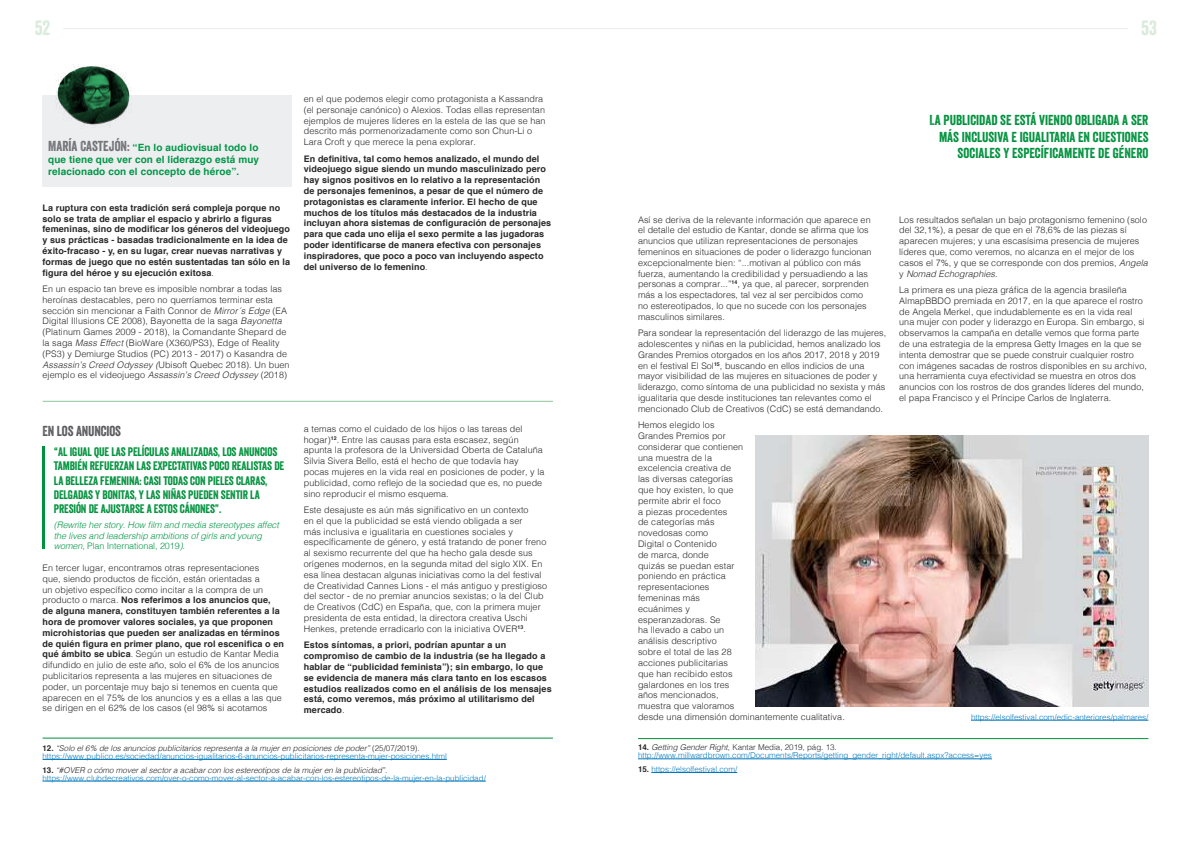
<style>
.page{position:relative;width:1191px;height:842px;background:#fff}
.page>*{position:absolute;margin:0;border:0;box-sizing:border-box;transform-origin:0 0}
.t1{font:20px "Veneer";color:#d8eada}
.t2{font:14px/16.8px "Veneer";color:#00913d;text-align:right}
.t3{font:14px "Veneer";letter-spacing:-.01em;color:#5b5b5f}
.t4{font:12px/14.4px "Veneer";letter-spacing:-.01em;color:#00913d}
.t5{font:700 10px/12px "Helvetica";letter-spacing:.01em;color:#009747;text-align:justify}
.t6{font:300 9px/10.8px "Helvetica";letter-spacing:.01em;color:#292727}
.t7{font:700 9px/10.8px "Helvetica";letter-spacing:.01em;color:#292727}
.t8{font:italic 300 9px/10.8px "Helvetica";letter-spacing:-.01em;color:#009747}
.t9{font:300 8px/8px "Helvetica";color:#0078bb}
.s1{font-family:"Veneer";font-weight:400;font-size:14px;color:#727277}
.s2{font-weight:300}
.s3{font-style:italic}
.s4{font-weight:700;color:#292727}
.s5{font-style:italic;color:#292727}
.s6{color:#292727}
.s7{font-style:normal}
.s8{font-weight:700}
</style>
<div class="page">
<hr style="left:63px;top:28px;width:1065px;height:1px;background:#edeef0">
<div style="left:43px;top:95px;width:249px;height:91px;background:#edeef0"></div>
<hr style="left:43px;top:446px;width:2px;height:103px;background:#00913d">
<hr style="left:43px;top:401px;width:510px;height:1px;background:#90c59a">
<hr style="left:43px;top:759px;width:404px;height:1px;background:#0078bb">
<hr style="left:43px;top:781px;width:443px;height:1px;background:#0078bb">
<hr style="left:43px;top:738px;width:510px;height:1px;background:#00913d">
<img style="left:55px;top:64px;width:76px;height:64px">
<svg style="left:57px;top:65px;width:73px;height:58px"></svg>
<img style="left:755px;top:435px;width:393px;height:271px">
<hr style="left:638px;top:759px;width:354px;height:1px;background:#0078bb">
<hr style="left:651px;top:772px;width:86px;height:1px;background:#0078bb">
<hr style="left:638px;top:738px;width:510px;height:1px;background:#00913d">
<hr style="left:971px;top:720px;width:177px;height:1px;background:#0078bb">
<h1 class="t1" style="left:35px;top:16px;width:17px">52</h1>
<h1 class="t1" style="left:1141px;top:16px;width:17px">53</h1>
<p class="t5" style="left:48px;top:141px;width:212px"><span class="s1">MARÍA CASTEJÓN:</span> “En lo audiovisual todo lo que tiene que ver con el liderazgo está muy relacionado con el concepto de héroe”.</p>
<p class="t7" style="left:43px;top:202px;width:249px">La ruptura con esta tradición será compleja porque no solo se trata de ampliar el espacio y abrirlo a figuras femeninas, sino de modificar los géneros del videojuego y sus prácticas - basadas tradicionalmente en la idea de éxito-fracaso - y, en su lugar, crear nuevas narrativas y formas de juego que no estén sustentadas tan sólo en la figura del héroe y su ejecución exitosa<span class="s2">.</span></p>
<p class="t6" style="left:43px;top:283px;width:248px">En un espacio tan breve es imposible nombrar a todas las heroínas destacables, pero no querríamos terminar esta sección sin mencionar a Faith Connor de <span class="s3">Mirror´s Edge</span> (EA Digital Illusions CE 2008), Bayonetta de la saga <span class="s3">Bayonetta </span>(Platinum Games 2009 - 2018), la Comandante Shepard de la saga <span class="s3">Mass Effect</span> (BioWare (X360/PS3), Edge of Reality (PS3) y Demiurge Studios (PC) 2013 - 2017) o Kasandra de <span class="s3">Assassin’s Creed Odyssey (</span>Ubisoft Quebec 2018). Un buen ejemplo es el videojuego <span class="s3">Assassin’s Creed Odyssey</span> (2018)</p>
<p class="t6" style="left:304px;top:93px;width:243px">en el que podemos elegir como protagonista a Kassandra (el personaje canónico) o Alexios. Todas ellas representan ejemplos de mujeres líderes en la estela de las que se han descrito más pormenorizadamente como son Chun-Li o Lara Croft y que merece la pena explorar.</p>
<p class="t7" style="left:304px;top:153px;width:249px">En definitiva, tal como hemos analizado, el mundo del videojuego sigue siendo un mundo masculinizado pero hay signos positivos en lo relativo a la representación de personajes femeninos, a pesar de que el número de protagonistas es claramente inferior. El hecho de que muchos de los títulos más destacados de la industria incluyan ahora sistemas de configuración de personajes para que cada uno elija el sexo permite a las jugadoras poder identificarse de manera efectiva con personajes inspiradores, que poco a poco van incluyendo aspecto del universo de lo femenino<span class="s2">.</span></p>
<p class="t6" style="left:304px;top:423px;width:242px">a temas como el cuidado de los hijos o las tareas del hogar)<sup>12</sup>. Entre las causas para esta escasez, según apunta la profesora de la Universidad Oberta de Cataluña Silvia Sivera Bello, está el hecho de que todavía hay pocas mujeres en la vida real en posiciones de poder, y la publicidad, como reflejo de la sociedad que es, no puede sino reproducir el mismo esquema.</p>
<p class="t6" style="left:304px;top:504px;width:245px">Este desajuste es aún más significativo en un contexto<br>en el que la publicidad se está viendo obligada a ser<br>más inclusiva e igualitaria en cuestiones sociales y específicamente de género, y está tratando de poner freno al sexismo recurrente del que ha hecho gala desde sus orígenes modernos, en la segunda mitad del siglo XIX. En esa línea destacan algunas iniciativas como la del festival de Creatividad Cannes Lions - el más antiguo y prestigioso del sector - de no premiar anuncios sexistas; o la del Club de Creativos (CdC) en España, que, con la primera mujer presidenta de esta entidad, la directora creativa Uschi Henkes, pretende erradicarlo con la iniciativa OVER<sup>13</sup>.</p>
<p class="t7" style="left:304px;top:640px;width:249px">Estos síntomas, a priori, podrían apuntar a un compromiso de cambio de la industria (se ha llegado a hablar de “publicidad feminista”); sin embargo, lo que se evidencia de manera más clara tanto en los escasos estudios realizados como en el análisis de los mensajes está, como veremos, más próximo al utilitarismo del mercado<span class="s2">.</span></p>
<p class="t9" style="left:43px;top:743px;width:406px"><span class="s4">12.</span> <span class="s5">“Solo el 6% de los anuncios publicitarios representa a la mujer en posiciones de poder”</span> <span class="s6">(25/07/2019). </span>https://www.publico.es/sociedad/anuncios-igualitarios-6-anuncios-publicitarios-representa-mujer-posiciones.html</p>
<p class="t9" style="left:43px;top:765px;width:445px"><span class="s4">13.</span> <span class="s5">“#OVER o cómo mover al sector a acabar con los estereotipos de la mujer en la publicidad”. </span>https://www.clubdecreativos.com/over-o-como-mover-al-sector-a-acabar-con-los-estereotipos-de-la-mujer-en-la-publicidad/</p>
<h2 class="t3" style="left:43px;top:422px;width:80px">EN LOS ANUNCIOS</h2>
<p class="t4" style="left:54px;top:444px;width:232px">“AL IGUAL QUE LAS PELÍCULAS ANALIZADAS, LOS ANUNCIOS TAMBIÉN REFUERZAN LAS EXPECTATIVAS POCO REALISTAS DE LA BELLEZA FEMENINA: CASI TODAS CON PIELES CLARAS, DELGADAS Y BONITAS, Y LAS NIÑAS PUEDEN SENTIR LA PRESIÓN DE AJUSTARSE A ESTOS CÁNONES”.</p>
<p class="t8" style="left:54px;top:519px;width:227px">(Rewrite her story. How film and media stereotypes affect the lives and leadership ambitions of girls and young women, <span class="s7">Plan International, 2019</span>).</p>
<p class="t6" style="left:43px;top:562px;width:243px">En tercer lugar, encontramos otras representaciones<br>que, siendo productos de ficción, están orientadas a<br>un objetivo específico como incitar a la compra de un producto o marca. <span class="s8">Nos referimos a los anuncios que,<br>de alguna manera, constituyen también referentes a la hora de promover valores sociales, ya que proponen microhistorias que pueden ser analizadas en términos de quién figura en primer plano, que rol escenifica o en qué ámbito se ubica</span>. Según un estudio de Kantar Media difundido en julio de este año, solo el 6% de los anuncios publicitarios representa a las mujeres en situaciones de poder, un porcentaje muy bajo si tenemos en cuenta que aparecen en el 75% de los anuncios y es a ellas a las que se dirigen en el 62% de los casos (el 98% si acotamos</p>
<h2 class="t2" style="left:929px;top:111px;width:220px">LA PUBLICIDAD SE ESTÁ VIENDO OBLIGADA A SER<br>MÁS INCLUSIVA E IGUALITARIA EN CUESTIONES<br>SOCIALES Y ESPECÍFICAMENTE DE GÉNERO</h2>
<p class="t6" style="left:899px;top:213px;width:250px">Los resultados señalan un bajo protagonismo femenino (solo del 32,1%), a pesar de que en el 78,6% de las piezas sí aparecen mujeres; y una escasísima presencia de mujeres líderes que, como veremos, no alcanza en el mejor de los casos el 7%, y que se corresponde con dos premios, <span class="s3">Angela </span>y <span class="s3">Nomad Echographies</span>.</p>
<p class="t6" style="left:899px;top:284px;width:249px">La primera es una pieza gráfica de la agencia brasileña AlmapBBDO premiada en 2017, en la que aparece el rostro de Angela Merkel, que indudablemente es en la vida real una mujer con poder y liderazgo en Europa. Sin embargo, si observamos la campaña en detalle vemos que forma parte de una estrategia de la empresa Getty Images en la que se intenta demostrar que se puede construir cualquier rostro con imágenes sacadas de rostros disponibles en su archivo, una herramienta cuya efectividad se muestra en otros dos anuncios con los rostros de dos grandes líderes del mundo, el papa Francisco y el Príncipe Carlos de Inglaterra.</p>
<p class="t6" style="left:638px;top:213px;width:235px">Así se deriva de la relevante información que aparece en el detalle del estudio de Kantar, donde se afirma que los anuncios que utilizan representaciones de personajes femeninos en situaciones de poder o liderazgo funcionan excepcionalmente bien: “...motivan al público con más fuerza, aumentando la credibilidad y persuadiendo a las personas a comprar...”<sup>14</sup>, ya que, al parecer, sorprenden más a los espectadores, tal vez al ser percibidos como no estereotipados, lo que no sucede con los personajes masculinos similares.</p>
<p class="t6" style="left:638px;top:327px;width:250px">Para sondear la representación del liderazgo de las mujeres, adolescentes y niñas en la publicidad, hemos analizado los Grandes Premios otorgados en los años 2017, 2018 y 2019 en el festival El Sol<sup>15</sup>, buscando en ellos indicios de una mayor visibilidad de las mujeres en situaciones de poder y liderazgo, como síntoma de una publicidad no sexista y más igualitaria que desde instituciones tan relevantes como el mencionado Club de Creativos (CdC) se está demandando.</p>
<p class="t6" style="left:638px;top:419px;width:208px">Hemos elegido los<br>Grandes Premios por<br>considerar que contienen<br>una muestra de la<br>excelencia creativa de<br>las diversas categorías<br>que hoy existen, lo que<br>permite abrir el foco<br>a piezas procedentes<br>de categorías más<br>novedosas como<br>Digital o Contenido<br>de marca, donde<br>quizás se puedan estar<br>poniendo en práctica<br>representaciones<br>femeninas más<br>ecuánimes y<br>esperanzadoras. Se<br>ha llevado a cabo un<br>análisis descriptivo<br>sobre el total de las 28<br>acciones publicitarias<br>que han recibido estos<br>galardones en los tres<br>años mencionados,<br>muestra que valoramos<br>desde una dimensión dominantemente cualitativa.</p>
<p class="t9" style="left:638px;top:743px;width:355px"><span class="s4">14.</span> <span class="s5">Getting Gender Right</span><span class="s6">, Kantar Media, 2019, pág. 13. </span>http://www.millwardbrown.com/Documents/Reports/getting_gender_right/default.aspx?access=yes</p>
<p class="t9" style="left:638px;top:764px;width:101px"><span class="s4">15.</span> https://elsolfestival.com/</p>
<p class="t9" style="left:971px;top:712px;width:179px">https://elsolfestival.com/edic-anteriores/palmares/</p>
</div>
